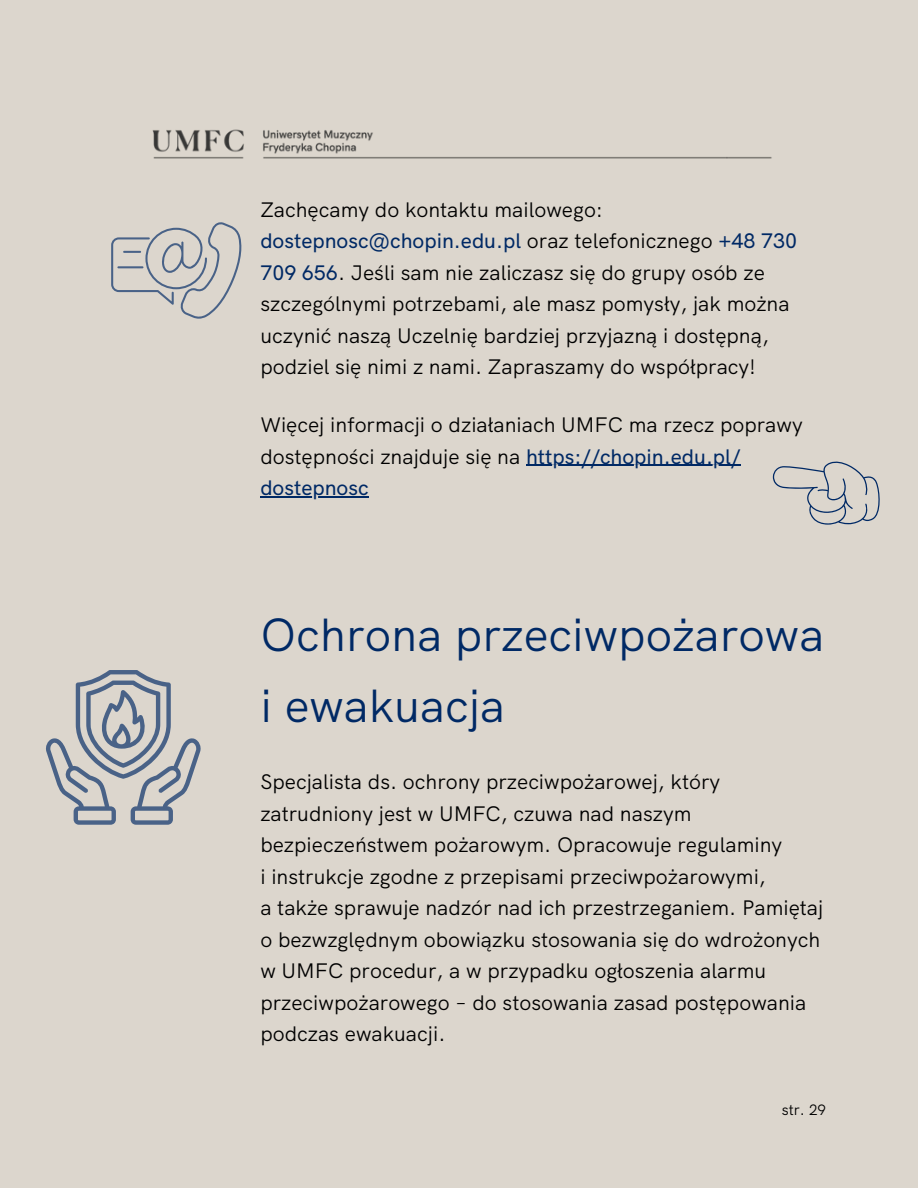
<style>
.page{position:relative;width:918px;height:1188px;background:#dcd6cd}
.page>*{position:absolute;margin:0;border:0;box-sizing:border-box;transform-origin:0 0}
.t1{font:46.5px/70.8px "HK Grotesk";color:#002965}
.t2{font:21px/31.5px "HK Grotesk";color:#000}
.t3{font:500 21px "HK Grotesk";color:#002965}
.t4{font:15px "HK Grotesk";color:#000}
.s1{font-weight:500;color:#002965}
</style>
<div class="page">
<img style="left:152px;top:129px;width:620px;height:30px">
<hr style="left:526px;top:465px;width:214px;height:1px;background:#002965">
<hr style="left:260px;top:496px;width:109px;height:1px;background:#002965">
<svg style="left:772px;top:461px;width:108px;height:64px"></svg>
<svg style="left:111px;top:222px;width:131px;height:97px"></svg>
<hr style="left:117px;top:266px;width:26px;height:2px;background:#002965">
<svg style="left:46px;top:670px;width:155px;height:155px"></svg>
<p class="t2" style="left:260px;top:193px;width:538px">Zachęcamy do kontaktu mailowego: <span class="s1">dostepnosc@chopin.edu.pl</span> oraz telefonicznego <span class="s1">+48 730<br>709 656</span>. Jeśli sam nie zaliczasz się do grupy osób ze szczególnymi potrzebami, ale masz pomysły, jak można uczynić naszą Uczelnię bardziej przyjazną i dostępną, podziel się nimi z nami. Zapraszamy do współpracy!</p>
<p class="t2" style="left:260px;top:409px;width:544px">Więcej informacji o działaniach UMFC ma rzecz poprawy dostępności znajduje się na <span class="s1">https://chopin.edu.pl/</span></p>
<h2 class="t3" style="left:260px;top:474px;width:110px">dostepnosc</h2>
<p class="t1" style="left:260px;top:598px;width:565px">Ochrona przeciwpożarowa i ewakuacja</p>
<p class="t2" style="left:260px;top:766px;width:565px">Specjalista ds. ochrony przeciwpożarowej, który zatrudniony jest w UMFC, czuwa nad naszym bezpieczeństwem pożarowym. Opracowuje regulaminy<br>i instrukcje zgodne z przepisami przeciwpożarowymi,<br>a także sprawuje nadzór nad ich przestrzeganiem. Pamiętaj o bezwzględnym obowiązku stosowania się do wdrożonych w UMFC procedur, a w przypadku ogłoszenia alarmu przeciwpożarowego – do stosowania zasad postępowania podczas ewakuacji.</p>
<h1 class="t4" style="left:782px;top:1100px;width:46px">str. 29</h1>
</div>
